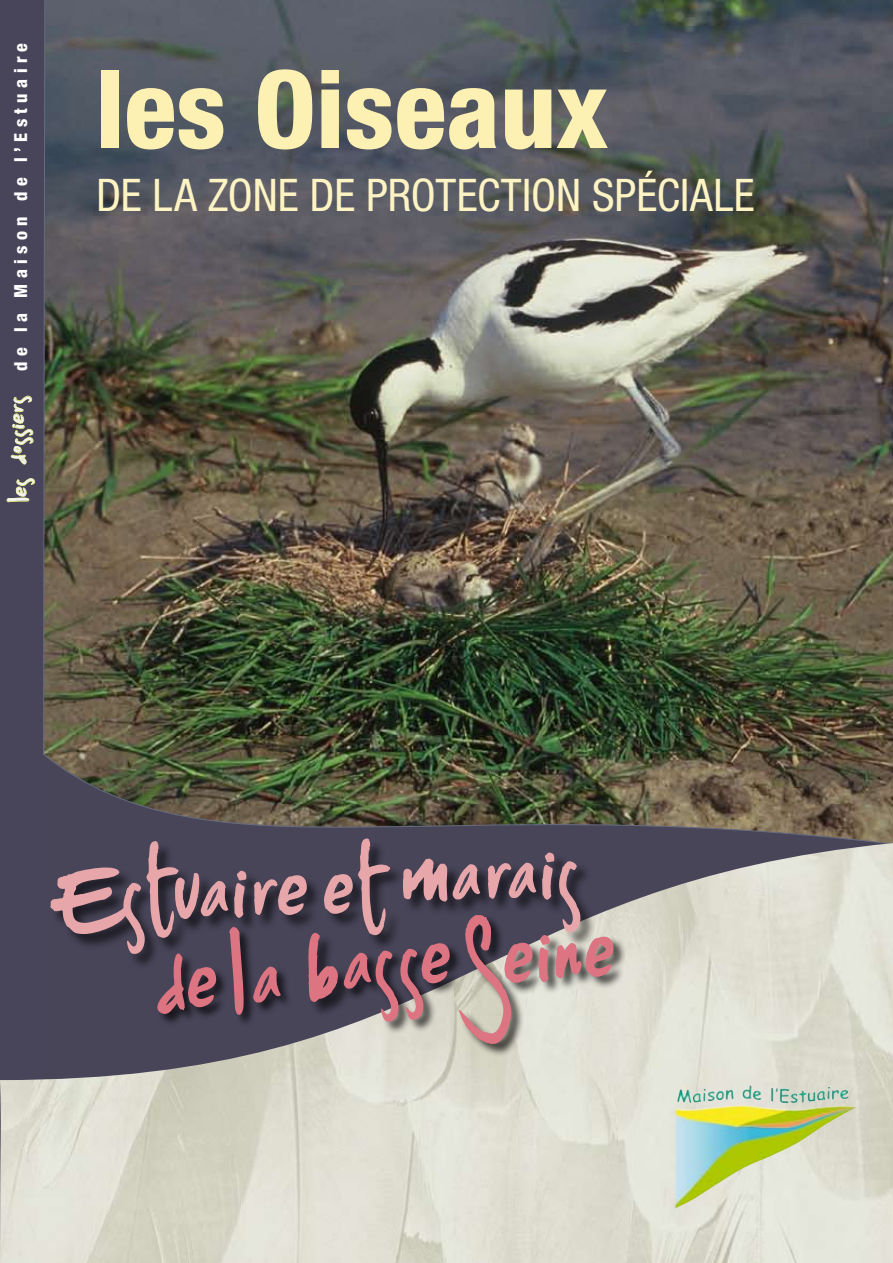
<style>
.page{position:relative;width:893px;height:1263px;background:#fff}
.page>*{position:absolute;margin:0;border:0;box-sizing:border-box;transform-origin:0 0}
.t1{font:800 condensed 108px "Helvetica Neue";color:#fdf0b3}
.t2{font:condensed 45px "Helvetica Neue";color:#fdf3c3}
.t3{font:33px "Splurge";color:#f2f3ed;scale:1.18 1}
.t4{font:800 condensed 18px "Helvetica Neue";letter-spacing:.3em;color:#fff}
</style>
<div class="page">
<div style="left:0;top:0;width:43px;height:1263px;background:#48455a"></div>
<img style="left:43px;top:0;width:850px;height:843px">
<img style="left:0;top:843px;width:893px;height:420px">
<img style="left:742px;top:1085px;width:86px;height:14px">
<svg style="left:7px;top:395px;width:28px;height:108px"></svg>
<div style="left:156px;top:914px;width:470px;height:143px;background:#000;opacity:.7"></div>
<svg style="left:49px;top:838px;width:565px;height:207px;background:#74626e"></svg>
<p class="t4" style="left:9px;top:371px;width:330px;rotate:-90deg">de la Maison de l’Estuaire</p>
<p class="t3" style="left:-6px;top:504px;width:93px;rotate:-92deg">les dossiers</p>
<h1 class="t1" style="left:96px;top:43px;width:514px">les Oiseaux</h1>
<p class="t2" style="left:96px;top:169px;width:660px">DE LA ZONE DE PROTECTION SPÉCIALE</p>
</div>
